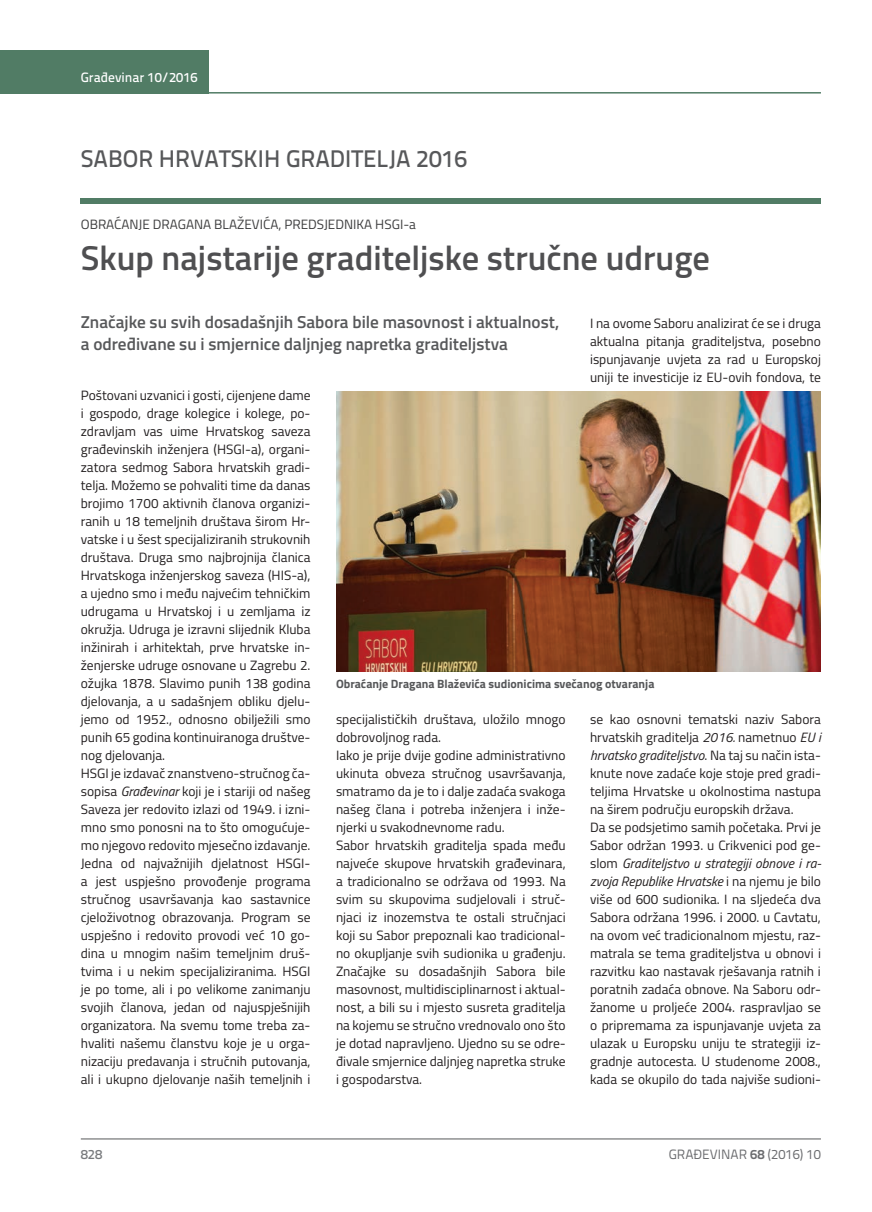
<style>
.page{position:relative;width:872px;height:1212px;background:#fff}
.page>*{position:absolute;margin:0;border:0;box-sizing:border-box;transform-origin:0 0}
.t1{font:600 34.5px "Titillium";color:#4f4f51}
.t2{font:500 24px "Titillium Text 22 L";color:#57585a}
.t3{font:600 17.25px/22.5px "Titillium";color:#57585a}
.t4{font:13.5px/18px "Titillium";color:#231f20}
.t5{font:13.5px "Titillium";color:#3e3e3f}
.t6{font:13.5px "Titillium Text 22 L";color:#6c6d70}
.t7{font:500 13.5px "Titillium Text 22 L";color:#fff}
.t8{font:500 13.5px "Titillium Text 22 L";color:#787a7d}
.t9{font:700 12px "Titillium";color:#57585a}
.s1{font-style:italic}
.s2{font-weight:700}
</style>
<div class="page">
<hr style="left:81px;top:1139px;width:740px;height:1px;background:#57585a">
<div style="left:0;top:50px;width:208px;height:44px;background:#517c65"></div>
<hr style="left:0;top:92px;width:821px;height:2px;background:#517c65">
<div style="left:81px;top:198px;width:740px;height:5px;background:#517c65"></div>
<img style="left:336px;top:391px;width:485px;height:281px">
<p class="t7" style="left:81px;top:67px;width:118px">Građevinar 10/2016</p>
<h2 class="t2" style="left:81px;top:140px;width:388px">SABOR HRVATSKIH GRADITELJA 2016</h2>
<p class="t5" style="left:81px;top:214px;width:336px">OBRAĆANJE DRAGANA BLAŽEVIĆA, PREDSJEDNIKA HSGI-a</p>
<h1 class="t1" style="left:81px;top:232px;width:630px">Skup najstarije graditeljske stručne udruge</h1>
<p class="t3" style="left:81px;top:310px;width:480px">Značajke su svih dosadašnjih Sabora bile masovnost i aktualnost, a određivane su i smjernice daljnjeg napretka graditeljstva</p>
<p class="t4" style="left:590px;top:313px;width:232px;text-align:justify">I na ovome Saboru analizirat će se i druga aktualna pitanja graditeljstva, posebno ispunjavanje uvjeta za rad u Europskoj uniji te investicije iz EU-ovih fondova, te</p>
<p class="t4" style="left:81px;top:385px;width:231px">Poštovani uzvanici i gosti, cijenjene dame i gospodo, drage kolegice i kolege, po&shy;zdravljam vas uime Hrvatskog saveza građevinskih inženjera (HSGI-a), organi&shy;zatora sedmog Sabora hrvatskih gradi&shy;telja. Možemo se pohvaliti time da danas brojimo 1700 aktivnih članova organizi&shy;ranih u 18 temeljnih društava širom Hr&shy;vatske i u šest specijaliziranih strukovnih društava. Druga smo najbrojnija članica Hrvatskoga inženjerskog saveza (HIS-a), a ujedno smo i među najvećim tehničkim udrugama u Hrvatskoj i u zemljama iz okružja. Udruga je izravni slijednik Kluba inžinirah i arhitektah, prve hrvatske in&shy;ženjerske udruge osnovane u Zagrebu 2. ožujka 1878. Slavimo punih 138 godina djelovanja, a u sadašnjem obliku djelu&shy;jemo od 1952., odnosno obilježili smo punih 65 godina kontinuiranoga društve&shy;nog djelovanja.<br>HSGI je izdavač znanstveno-stručnog ča&shy;sopisa <span class="s1">Građevinar</span> koji je i stariji od našeg Saveza jer redovito izlazi od 1949. i izni&shy;mno smo ponosni na to što omogućuje&shy;mo njegovo redovito mjesečno izdavanje.<br>Jedna od najvažnijih djelatnost HSGI&shy;a jest uspješno provođenje programa stručnog usavršavanja kao sastavnice cjeloživotnog obrazovanja. Program se uspješno i redovito provodi već 10 go&shy;dina u mnogim našim temeljnim druš&shy;tvima i u nekim specijaliziranima. HSGI je po tome, ali i po velikome zanimanju svojih članova, jedan od najuspješnijih organizatora. Na svemu tome treba za&shy;hvaliti našemu članstvu koje je u orga&shy;nizaciju predavanja i stručnih putovanja, ali i ukupno djelovanje naših temeljnih i</p>
<p class="t9" style="left:336px;top:675px;width:320px">Obraćanje Dragana Blaževića sudionicima svečanog otvaranja</p>
<p class="t4" style="left:336px;top:709px;width:231px">specijalističkih društava, uložilo mnogo dobrovoljnog rada.<br>Iako je prije dvije godine administrativno ukinuta obveza stručnog usavršavanja, smatramo da je to i dalje zadaća svakoga našeg člana i potreba inženjera i inže&shy;njerki u svakodnevnome radu.<br>Sabor hrvatskih graditelja spada među najveće skupove hrvatskih građevinara, a tradicionalno se održava od 1993. Na svim su skupovima sudjelovali i struč&shy;njaci iz inozemstva te ostali stručnjaci koji su Sabor prepoznali kao tradicional&shy;no okupljanje svih sudionika u građenju.<br>Značajke su dosadašnjih Sabora bile masovnost, multidisciplinarnost i aktual&shy;nost, a bili su i mjesto susreta graditelja na kojemu se stručno vrednovalo ono što je dotad napravljeno. Ujedno su se odre&shy;đivale smjernice daljnjeg napretka struke i gospodarstva.</p>
<p class="t4" style="left:590px;top:709px;width:233px">se kao osnovni tematski naziv Sabora hrvatskih graditelja <span class="s1">2016.</span> nametnuo <span class="s1">EU i hrvatsko graditeljstvo</span>. Na taj su način ista&shy;knute nove zadaće koje stoje pred gradi&shy;teljima Hrvatske u okolnostima nastupa na širem području europskih država.<br>Da se podsjetimo samih početaka. Prvi je Sabor održan 1993. u Crikvenici pod ge&shy;slom <span class="s1">Graditeljstvo u strategiji obnove i ra&shy;zvoja Republike Hrvatske</span> i na njemu je bilo više od 600 sudionika. I na sljedeća dva Sabora održana 1996. i 2000. u Cavtatu, na ovom već tradicionalnom mjestu, raz&shy;matrala se tema graditeljstva u obnovi i razvitku kao nastavak rješavanja ratnih i poratnih zadaća obnove. Na Saboru odr&shy;žanome u proljeće 2004. raspravljao se o pripremama za ispunjavanje uvjeta za ulazak u Europsku uniju te strategiji iz&shy;gradnje autocesta. U studenome 2008., kada se okupilo do tada najviše sudioni-</p>
<p class="t8" style="left:81px;top:1144px;width:23px">828</p>
<p class="t6" style="left:669px;top:1144px;width:154px">GRAĐEVINAR <span class="s2">68</span> (2016) 10</p>
</div>
